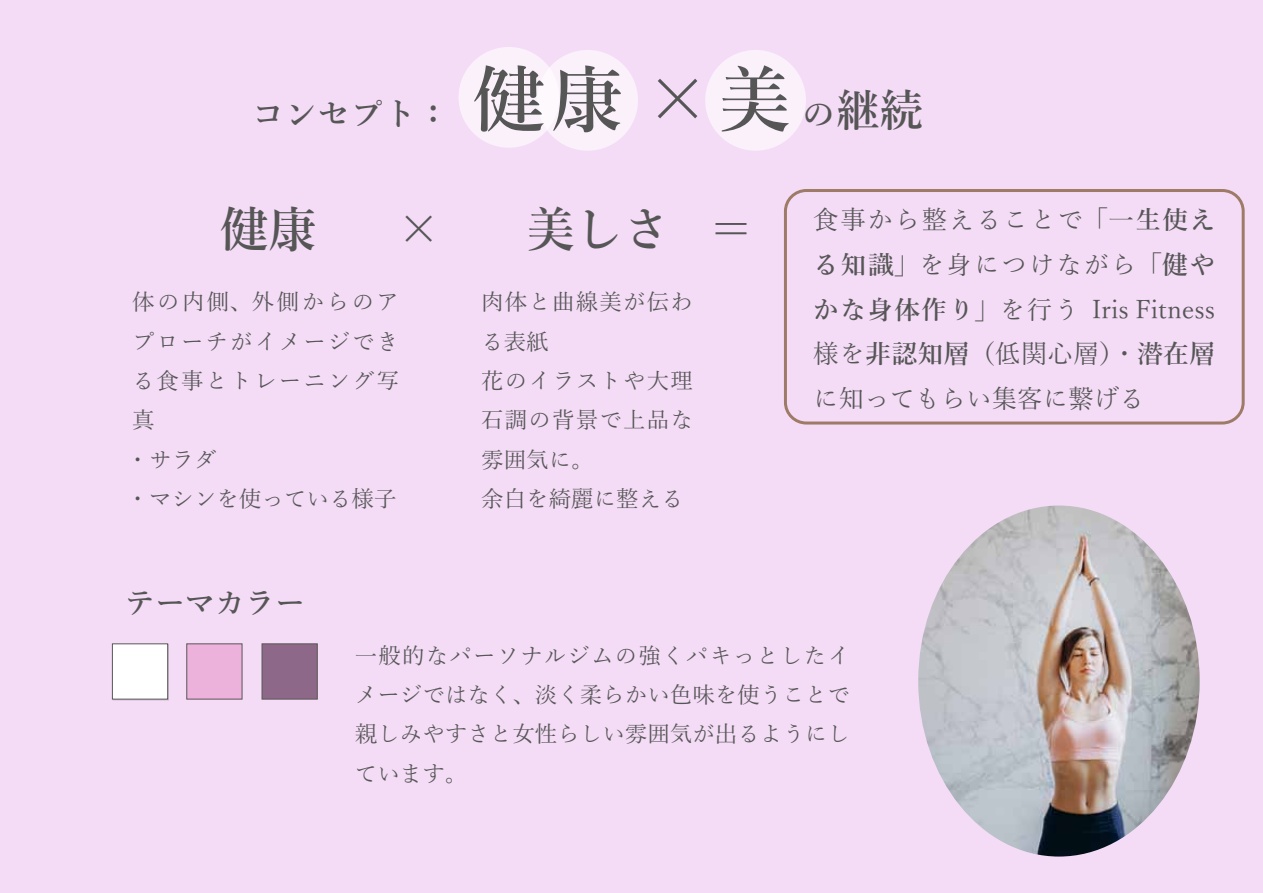
<style>
.page{position:relative;width:1263px;height:893px;background:#f4dcf7}
.page>*{position:absolute;margin:0;border:0;box-sizing:border-box;transform-origin:0 0}
.t1{font:600 48px "Yu Mincho";color:#565656}
.t2{font:600 33px "Yu Mincho";color:#565656}
.t3{font:600 30px "Yu Mincho";color:#565656}
.t4{font:25.5px/44.7px "Yu Mincho";color:#565656;text-align:justify}
.t5{font:22.5px/39.3px "Yu Mincho";color:#565656;text-align:justify}
.t6{font:22.5px/39.3px "Yu Mincho";letter-spacing:.085em;color:#565656}
.t7{font:22.5px/39.3px "Yu Mincho";letter-spacing:.05em;color:#565656}
.s1{font-size:72px}
.s2{font-size:43.5px}
.s3{font-weight:600;font-size:48px}
.s4{font-weight:600}
</style>
<div class="page">
<div style="left:705px;top:50px;width:101px;height:101px;background:#faf1fb;border-radius:50%"></div>
<div style="left:458px;top:47px;width:101px;height:101px;background:#faf1fb;border-radius:50%"></div>
<div style="left:537px;top:50px;width:101px;height:101px;background:#faf1fb;border-radius:50%"></div>
<svg style="left:113px;top:644px;width:56px;height:56px"></svg>
<div style="left:112px;top:643px;width:56px;height:56px;background:#fff;border:1px solid #595757"></div>
<div style="left:186px;top:643px;width:56px;height:56px;background:#edb2db;border:1px solid #595757"></div>
<div style="left:262px;top:643px;width:56px;height:56px;background:#8e6888;border:1px solid #595757"></div>
<img style="left:918px;top:505px;width:282px;height:351px">
<div style="left:784px;top:189px;width:461px;height:235px;border:3px solid #9e7b67;border-radius:21px"></div>
<p class="t2" style="left:252px;top:95px;width:673px">コンセプト： <span class="s1">健康 ×美</span>の<span class="s2">継続</span></p>
<h1 class="t1" style="left:221px;top:203px;width:97px">健康</h1>
<h1 class="t1" style="left:527px;top:203px;width:145px">美しさ</h1>
<p class="t6" style="left:127px;top:280px;width:274px">体の内側、外側からのアプローチがイメージできる食事とトレーニング写真<br>・サラダ<br>・マシンを使っている様子</p>
<h1 class="t1" style="left:395px;top:203px;width:49px">×</h1>
<p class="t7" style="left:481px;top:280px;width:213px">肉体と曲線美が伝わる表紙<br>花のイラストや大理石調の背景で上品な雰囲気に。<br>余白を綺麗に整える</p>
<p class="t4" style="left:813px;top:195px;width:404px;text-indent:-106px"><span class="s3">＝</span> 食事から整えることで<span class="s4">「一生使える知識」</span>を身につけながら<span class="s4">「健やかな身体作り」</span>を行う Iris Fitness様を<span class="s4">非認知層</span>（低関心層）・<span class="s4">潜在層</span>に知ってもらい集客に繋げる</p>
<p class="t3" style="left:125px;top:587px;width:182px">テーマカラー</p>
<p class="t5" style="left:355px;top:633px;width:497px">一般的なパーソナルジムの強くパキっとしたイメージではなく、淡く柔らかい色味を使うことで親しみやすさと女性らしい雰囲気が出るようにしています。</p>
</div>
